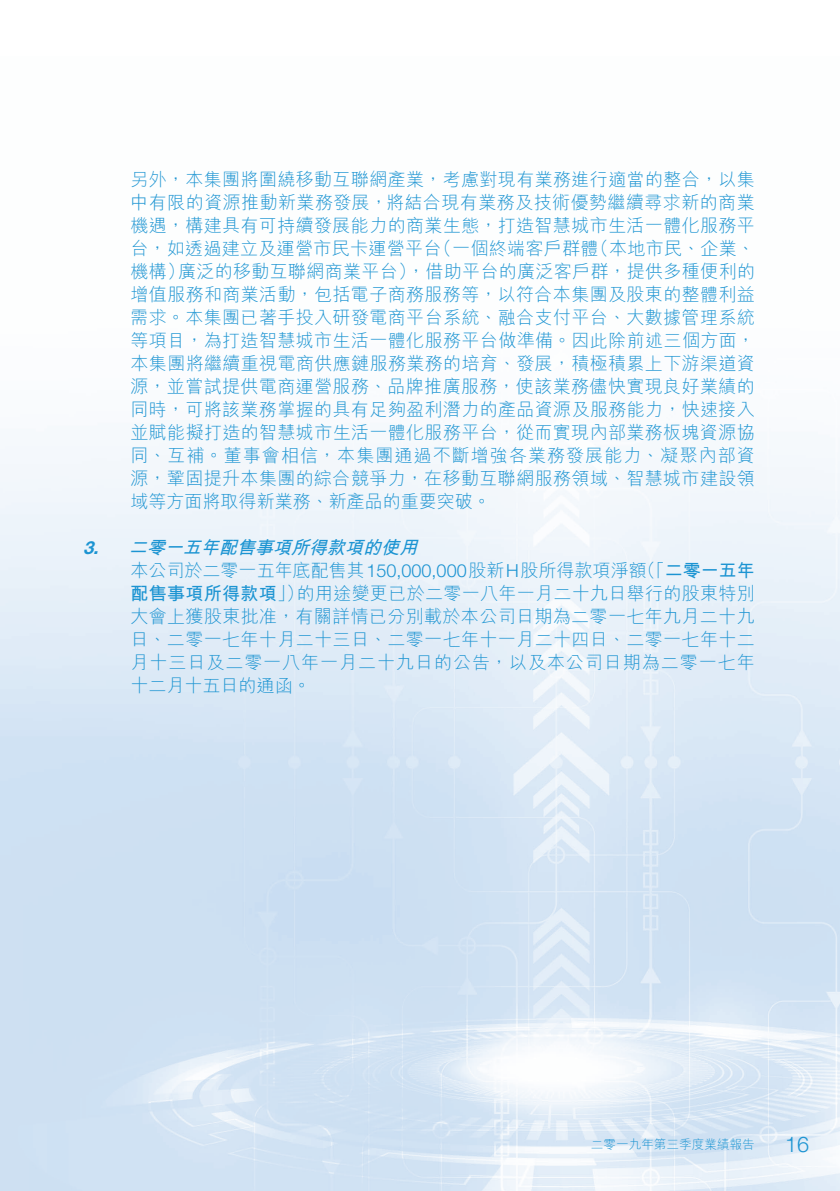
<style>
.page{position:relative;width:840px;height:1191px;background:#fff}
.page>*{position:absolute;margin:0;border:0;box-sizing:border-box;transform-origin:0 0}
.t1{font:300 21.6px "Helvetica Neue LT Std";color:#1c94d2}
.t2{font:300 18px/23px "M Hei HK";letter-spacing:.02em;color:#1c94d2}
.t3{font:italic 700 18px "M Hei HK";color:#1c94d2}
.t4{font:700 18px "M Hei HK";color:#1c94d2}
.t5{font:italic 700 18px "Helvetica Neue LT Std";color:#1c94d2}
.t6{font:300 12.6px "M Hei HK";color:#1c94d2}
.s1{font-weight:300}
.s2{font-family:"Helvetica Neue LT Std"}
.s3{font-weight:700}
</style>
<div class="page">
<img style="left:0;top:434px;width:839px;height:757px">
<p class="t5" style="left:83px;top:537px;width:22px">3.</p>
<p class="t2" style="left:130px;top:167px;width:625px;text-align:right">另外，本集團將圍繞移動互聯網產業，考慮對現有業務進行適當的整合，以集中有限的資源推動新業務發展，將結合現有業務及技術優勢繼續尋求新的商業機遇，構建具有可持續發展能力的商業生態，打造智慧城市生活一體化服務平（本地市民、企業、</p>
<p class="t2" style="left:433px;top:236px;width:166px">（一個終端客戶群體</p>
<p class="t2" style="left:178px;top:236px;width:578px;text-indent:-47px">台，如透過建立及運營市民卡運營平台<br>廣泛的移動互聯網商業平台，）借助平台的廣泛客戶群，提供多種便利的</p>
<p class="t2" style="left:130px;top:259px;width:625px">機構）<br>增值服務和商業活動，包括電子商務服務等，以符合本集團及股東的整體利益需求。本集團已著手投入研發電商平台系統、融合支付平台、大數據管理系統等項目，為打造智慧城市生活一體化服務平台做準備。因此除前述三個方面，本集團將繼續重視電商供應鏈服務業務的培育、發展，積極積累上下游渠道資源，並嘗試提供電商運營服務、品牌推廣服務，使該業務儘快實現良好業績的同時，可將該業務掌握的具有足夠盈利潛力的產品資源及服務能力，快速接入並賦能擬打造的智慧城市生活一體化服務平台，從而實現內部業務板塊資源協同、互補。董事會相信，本集團通過不斷增強各業務發展能力、凝聚內部資源，鞏固提升本集團的綜合競爭力，在移動互聯網服務領域、智慧城市建設領域等方面將取得新業務、新產品的重要突破。</p>
<p class="t3" style="left:129px;top:534px;width:296px">二零一五年配售事項所得款項的使用</p>
<p class="t4" style="left:637px;top:557px;width:118px"><span class="s1">（「</span>二零一五年</p>
<p class="t2" style="left:297px;top:558px;width:459px;text-indent:-166px">本公司於二零一五年底配售其<span class="s2">150,000,000</span>股新<span class="s2">H</span>股所得款項淨額<br>的用途變更已於二零一八年一月二十九日舉行的股東特別</p>
<p class="t2" style="left:130px;top:581px;width:625px"><span class="s3">配售事項所得款項</span>」）<br>大會上獲股東批准，有關詳情已分別載於本公司日期為二零一七年九月二十九日、二零一七年十月二十三日、二零一七年十一月二十四日、二零一七年十二月十三日及二零一八年一月二十九日的公告，以及本公司日期為二零一七年十二月十五日的通函。</p>
<p class="t6" style="left:590px;top:1135px;width:165px">二零一九年第三季度業績報告</p>
<p class="t1" style="left:784px;top:1131px;width:26px">16</p>
</div>
